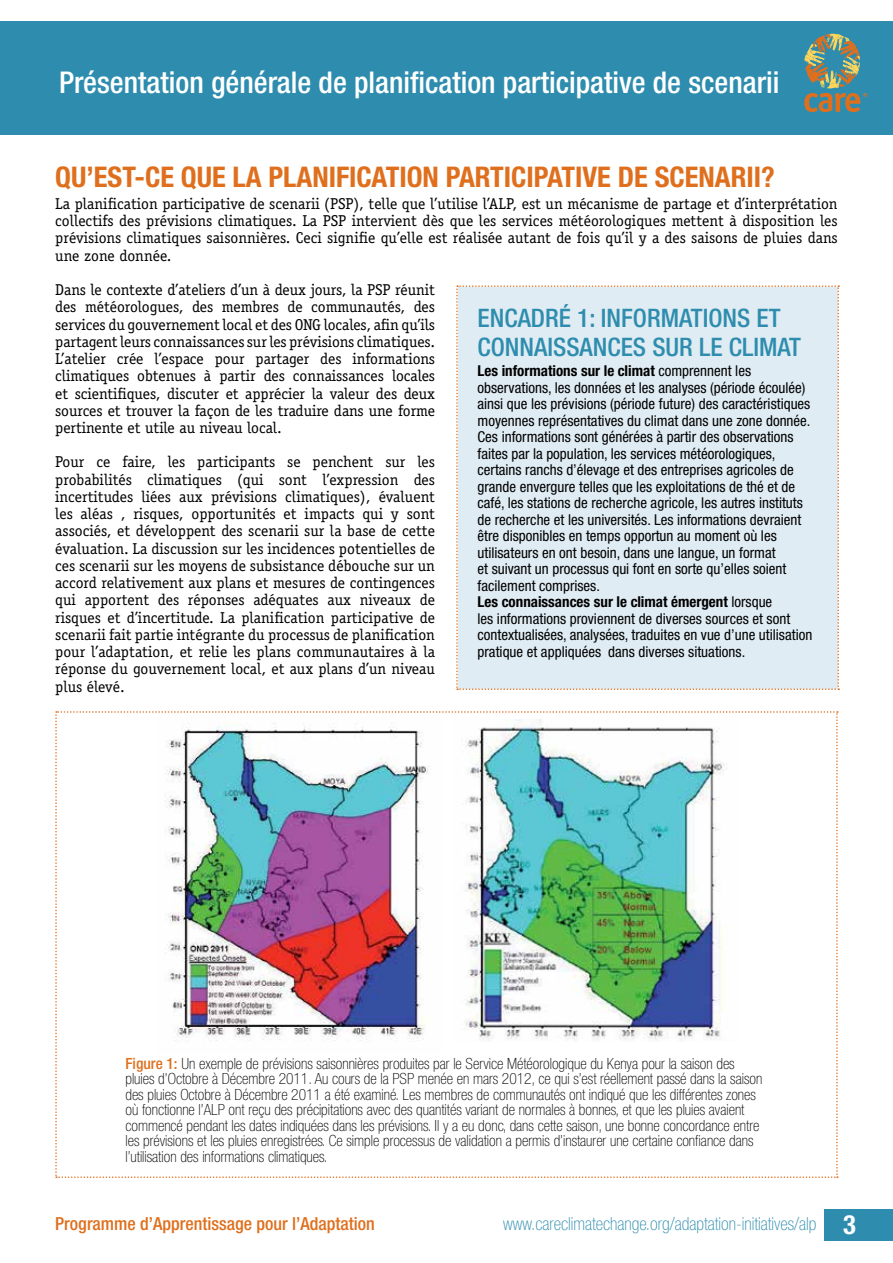
<style>
.page{position:relative;width:893px;height:1263px;background:#fff}
.page>*{position:absolute;margin:0;border:0;box-sizing:border-box;transform-origin:0 0}
.t1{font:500 condensed 30px "Helvetica Neue LT Std";color:#fff}
.t2{font:700 condensed 28.5px "Helvetica Neue LT Std";color:#df6f1d}
.t3{font:500 condensed 25.5px/28.5px "Helvetica Neue LT Std";color:#2e8dae}
.t4{font:100 condensed 18px "Helvetica Neue LT Std";color:#2e8dae}
.t5{font:500 condensed 18px "Helvetica Neue LT Std";color:#df6f1d}
.t6{font:15.75px/17.2px "Officina Serif";letter-spacing:-.005em;color:#000;text-align:justify}
.t7{font:100 condensed 15.45px/15.5px "Helvetica Neue LT Std";color:#000}
.t8{font:condensed 15px/16.5px "Helvetica Neue LT Std";color:#000}
.s1{font-weight:700}
.s2{font-weight:500;color:#df6f1d}
.s3{font-weight:700;font-size:26.55px;color:#fff}
</style>
<div class="page">
<div style="left:825px;top:1209px;width:68px;height:32px;background:#2e8dae"></div>
<div style="left:0;top:21px;width:893px;height:114px;background:#2e8dae"></div>
<svg style="left:804px;top:34px;width:63px;height:78px"></svg>
<div style="left:456px;top:285px;width:383px;height:405px;background:#e0ecf3"></div>
<img style="left:55px;top:711px;width:783px;height:467px">
<h1 class="t1" style="left:59px;top:64px;width:722px">Présentation générale de planification participative de scenarii</h1>
<h2 class="t2" style="left:55px;top:160px;width:721px">Qu’est-ce que la planification participative de scenarii?</h2>
<p class="t6" style="left:55px;top:195px;width:784px">La planification participative de scenarii (PSP), telle que l’utilise l’ALP, est un mécanisme de partage et d’interprétation collectifs des prévisions climatiques. La PSP intervient dès que les services météorologiques mettent à disposition les prévisions climatiques saisonnières. Ceci signifie qu’elle est réalisée autant de fois qu’il y a des saisons de pluies dans une zone donnée.</p>
<p class="t6" style="left:55px;top:281px;width:381px">Dans le contexte d’ateliers d’un à deux jours, la PSP réunit des météorologues, des membres de communautés, des services du gouvernement local et des ONG locales, afin qu’ils partagent leurs connaissances sur les prévisions climatiques.<br>L’atelier crée l’espace pour partager des informations climatiques obtenues à partir des connaissances locales et scientifiques, discuter et apprécier la valeur des deux sources et trouver la façon de les traduire dans une forme pertinente et utile au niveau local.</p>
<p class="t6" style="left:55px;top:454px;width:381px">Pour ce faire, les participants se penchent sur les probabilités climatiques (qui sont l’expression des incertitudes liées aux prévisions climatiques), évaluent les aléas , risques, opportunités et impacts qui y sont associés, et développent des scenarii sur la base de cette évaluation. La discussion sur les incidences potentielles de ces scenarii sur les moyens de subsistance débouche sur un accord relativement aux plans et mesures de contingences qui apportent des réponses adéquates aux niveaux de risques et d’incertitude. La planification participative de scenarii fait partie intégrante du processus de planification pour l’adaptation, et relie les plans communautaires à la réponse du gouvernement local, et aux plans d’un niveau plus élevé.</p>
<h3 class="t3" style="left:477px;top:303px;width:305px">Encadré 1: Informations et connaissa</h3>
<h3 class="t3" style="left:593px;top:332px;width:210px">nces su r le climat</h3>
<p class="t8" style="left:477px;top:363px;width:336px"><span class="s1">Les informations sur le climat</span> comprennent les observations, les données et les analyses (période écoulée) ainsi que les prévisions (période future) des caractéristiques moyennes représentatives du climat dans une zone donnée.<br>Ces informations sont générées à partir des observations faites par la population, les services météorologiques, certains ranchs d’élevage et des entreprises agricoles de grande envergure telles que les exploitations de thé et de café, les stations de recherche agricole, les autres instituts de recherche et les universités. Les informations devraient être disponibles en temps opportun au moment où les utilisateurs en ont besoin, dans une langue, un format<br>et suivant un processus qui font en sorte qu’elles soient facilement comprises.<br><span class="s1">Les connaissances sur le climat émergent</span> lorsque<br>les informations proviennent de diverses sources et sont contextualisées, analysées, traduites en vue d’une utilisation pratique et appliquées dans diverses situations.</p>
<p class="t7" style="left:125px;top:1055px;width:638px"><span class="s2">Figure 1:</span> Un exemple de prévisions saisonnières produites par le Service Météorologique du Kenya pour la saison des pluies d’Octobre à Décembre 2011. Au cours de la PSP menée en mars 2012, ce qui s’est réellement passé dans la saison des pluies Octobre à Décembre 2011 a été examiné. Les membres de communautés ont indiqué que les différentes zones où fonctionne l’ALP ont reçu des précipitations avec des quantités variant de normales à bonnes, et que les pluies avaient commencé pendant les dates indiquées dans les prévisions. Il y a eu donc, dans cette saison, une bonne concordance entre les prévisions et les pluies enregistrées. Ce simple processus de validation a permis d’instaurer une certaine confiance dans l’utilisation des informations climatiques.</p>
<p class="t5" style="left:55px;top:1213px;width:321px">Programme d’Apprentissage pour l’Adaptation</p>
<p class="t4" style="left:503px;top:1214px;width:354px">www.careclimatechange.org/adaptation-initiatives/alp <span class="s3">3</span></p>
</div>
